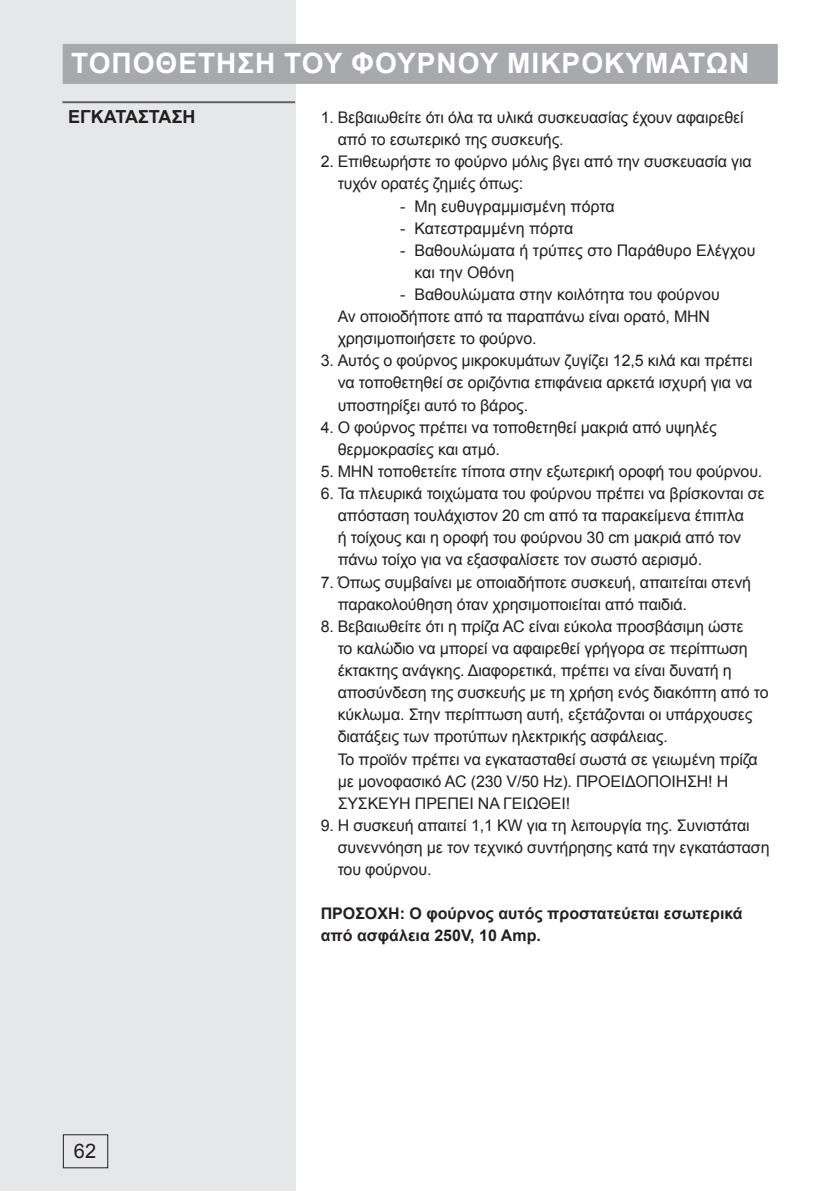
<style>
.page{position:relative;width:840px;height:1191px;background:#fff}
.page>*{position:absolute;margin:0;border:0;box-sizing:border-box;transform-origin:0 0}
.naslov_1{font:700 28px "Arial";letter-spacing:.035em;color:#fff}
.t1{font:20px "Arial";color:#231f20}
.naslov_2a{font:700 18px "Arial";color:#231f20}
.seznam{font:16px/22.2px "Arial";letter-spacing:-.01em;color:#231f20}
.besedilo_umaknjeno_n{font:16px/22.2px "Arial";color:#231f20}
.besedilo{font:700 16px/22.2px "Arial";color:#231f20}
</style>
<div class="page">
<div style="left:0;top:0;width:295px;height:1191px;background:#e6e7e9"></div>
<hr style="left:62px;top:101px;width:233px;height:2px;background:#636366">
<div style="left:63px;top:1134px;width:45px;height:34px;border:1px solid #231f20"></div>
<div style="left:63px;top:44px;width:714px;height:40px;background:#a8a9ad"></div>
<p class="naslov_1" style="left:71px;top:43px;width:679px">ΤΟΠΟΘΕΤΗΣΗ ΤΟΥ ΦΟΥΡΝΟΥ ΜΙΚΡΟΚΥΜΑΤΩΝ</p>
<p class="naslov_2a" style="left:68px;top:104px;width:129px">ΕΓΚΑΤΑΣΤΑΣΗ</p>
<p class="t1" style="left:74px;top:1137px;width:24px">62</p>
<p class="seznam" style="left:337px;top:106px;width:407px;text-indent:-17px">1. Βεβαιωθείτε ότι όλα τα υλικά συσκευασίας έχουν αφαιρεθεί από το εσωτερικό της συσκευής.</p>
<p class="seznam" style="left:337px;top:150px;width:415px;text-indent:-17px">2. Επιθεωρήστε το φούρνο μόλις βγει από την συσκευασία για τυχόν ορατές ζημιές όπως:</p>
<p class="besedilo_umaknjeno_n" style="left:400px;top:195px;width:216px">- Μη ευθυγραμμισμένη πόρτα</p>
<p class="besedilo_umaknjeno_n" style="left:400px;top:217px;width:175px">- Κατεστραμμένη πόρτα</p>
<p class="besedilo_umaknjeno_n" style="left:414px;top:239px;width:342px;text-indent:-14px">- Βαθουλώματα ή τρύπες στο Παράθυρο Ελέγχου και την Οθόνη</p>
<p class="besedilo_umaknjeno_n" style="left:400px;top:283px;width:321px">- Βαθουλώματα στην κοιλότητα του φούρνου</p>
<p class="seznam" style="left:337px;top:305px;width:374px">Αν οποιοδήποτε από τα παραπάνω είναι ορατό, ΜΗΝ χρησιμοποιήσετε το φούρνο.</p>
<p class="seznam" style="left:337px;top:349px;width:416px;text-align:justify;text-indent:-17px">3. Αυτός ο φούρνος μικροκυμάτων ζυγίζει 12,5 κιλά και πρέπει να τοποθετηθεί σε οριζόντια επιφάνεια αρκετά ισχυρή για να υποστηρίξει αυτό το βάρος.</p>
<p class="seznam" style="left:337px;top:416px;width:380px;text-indent:-17px">4. Ο φούρνος πρέπει να τοποθετηθεί μακριά από υψηλές θερμοκρασίες και ατμό.</p>
<p class="seznam" style="left:320px;top:460px;width:443px">5. ΜΗΝ τοποθετείτε τίποτα στην εξωτερική οροφή του φούρνου.</p>
<p class="seznam" style="left:337px;top:482px;width:428px;text-indent:-17px">6. Τα πλευρικά τοιχώματα του φούρνου πρέπει να βρίσκονται σε απόσταση τουλάχιστον 20 cm από τα παρακείμενα έπιπλα<br>ή τοίχους και η οροφή του φούρνου 30 cm μακριά από τον πάνω τοίχο για να εξασφαλίσετε τον σωστό αερισμό.</p>
<p class="seznam" style="left:337px;top:571px;width:414px;text-indent:-17px">7. Όπως συμβαίνει με οποιαδήποτε συσκευή, απαιτείται στενή παρακολούθηση όταν χρησιμοποιείται από παιδιά.</p>
<p class="seznam" style="left:337px;top:615px;width:432px;text-indent:-17px">8. Βεβαιωθείτε ότι η πρίζα AC είναι εύκολα προσβάσιμη ώστε<br>το καλώδιο να μπορεί να αφαιρεθεί γρήγορα σε περίπτωση έκτακτης ανάγκης. Διαφορετικά, πρέπει να είναι δυνατή η αποσύνδεση της συσκευής με τη χρήση ενός διακόπτη από το κύκλωμα. Στην περίπτωση αυτή, εξετάζονται οι υπάρχουσες διατάξεις των προτύπων ηλεκτρικής ασφάλειας.</p>
<p class="seznam" style="left:337px;top:747px;width:421px">Το προϊόν πρέπει να εγκατασταθεί σωστά σε γειωμένη πρίζα με μονοφασικό AC (230 V/50 Hz). ΠΡΟΕΙΔΟΠΟΙΗΣΗ! Η<br>ΣΥΣΚΕΥΗ ΠΡΕΠΕΙ ΝΑ ΓΕΙΩΘΕΙ!</p>
<p class="seznam" style="left:337px;top:814px;width:433px;text-indent:-17px">9. Η συσκευή απαιτεί 1,1 KW για τη λειτουργία της. Συνιστάται συνεννόηση με τον τεχνικό συντήρησης κατά την εγκατάσταση του φούρνου.</p>
<p class="besedilo" style="left:320px;top:902px;width:423px">ΠΡΟΣΟΧΗ: Ο φούρνος αυτός προστατεύεται εσωτερικά από ασφάλεια 250V, 10 Amp.</p>
</div>
